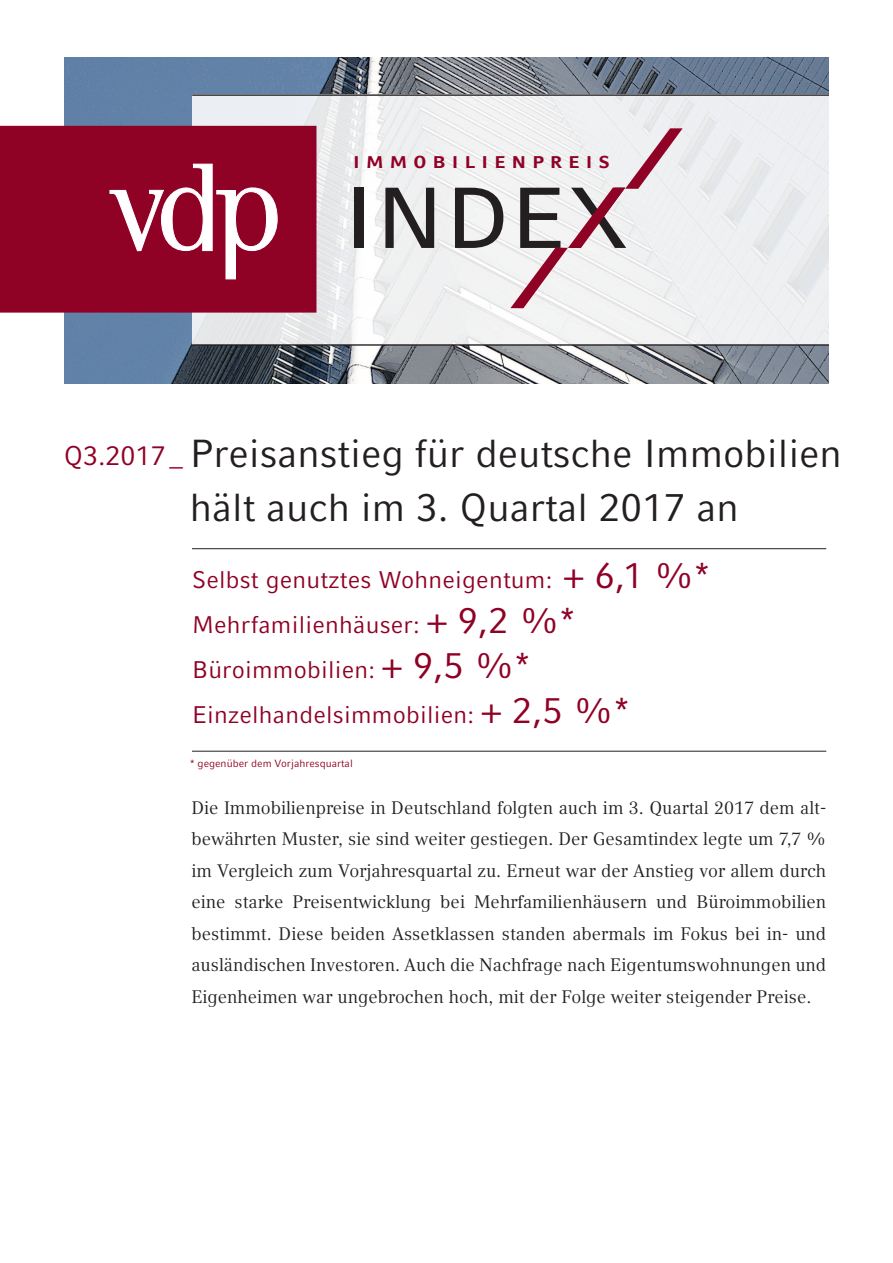
<style>
.page{position:relative;width:893px;height:1263px;background:#fff}
.page>*{position:absolute;margin:0;border:0;box-sizing:border-box;transform-origin:0 0}
.t1{font:116.1px "Compatil Fact LT Regular SC";letter-spacing:-.025em;color:#231f20}
.t2{font:39px/54px "Compatil Fact LT";color:#231f20}
.t3{font:27px "Compatil Fact LT";color:#900126}
.t4{font:24px/45px "Compatil Fact LT";letter-spacing:.01em;color:#900126}
.t5{font:22.35px "Compatil Fact LT Alt Two Bold SC";letter-spacing:.25em;color:#900126}
.t6{font:18px/31.5px "Compatil Text LT";color:#231f20;text-align:justify}
.t7{font:10.5px "Compatil Fact LT";color:#900126}
.s1{font-size:36px}
</style>
<div class="page">
<img style="left:65px;top:57px;width:764px;height:326px">
<svg style="left:192px;top:94px;width:637px;height:251px;fill:#eef0f1"></svg>
<hr style="left:192px;top:548px;width:634px;height:1px;background:#231f20">
<hr style="left:192px;top:751px;width:634px;height:1px;background:#231f20">
<div style="left:0;top:126px;width:316px;height:187px;background:#900126"></div>
<svg style="left:110px;top:164px;width:167px;height:115px"></svg>
<div style="left:172px;top:192px;width:31px;height:55px;background:#900126;border-radius:50%"></div>
<div style="left:172px;top:192px;width:31px;height:55px;border:1px solid #fff;border-radius:50%"></div>
<div style="left:235px;top:192px;width:32px;height:55px;background:#900126;border-radius:50%"></div>
<div style="left:235px;top:192px;width:32px;height:55px;border:1px solid #fff;border-radius:50%"></div>
<hr style="left:192px;top:344px;width:636px;height:2px;background:#231f20">
<hr style="left:192px;top:94px;width:636px;height:2px;background:#231f20">
<svg style="left:510px;top:128px;width:173px;height:180px"></svg>
<p class="t5" style="left:353px;top:147px;width:259px">immobilienpreis</p>
<h1 class="t1" style="left:340px;top:140px;width:293px">index</h1>
<h3 class="t3" style="left:64px;top:439px;width:121px">Q3.2017 _</h3>
<h2 class="t2" style="left:190px;top:426px;width:654px">Preisanstieg für deutsche Immobilien hält auch im 3. Quartal 2017 an</h2>
<h3 class="t4" style="left:192px;top:557px;width:519px">Selbst genutztes Wohneigentum: <span class="s1">+ 6,1 %*<br></span>Mehrfamilienhäuser: <span class="s1">+ 9,2 %*<br></span>Büroimmobilien: <span class="s1">+ 9,5 %*<br></span>Einzelhandelsimmobilien: <span class="s1">+ 2,5 %*</span></h3>
<p class="t7" style="left:190px;top:757px;width:164px">* gegenüber dem Vorjahresquartal</p>
<p class="t6" style="left:191px;top:792px;width:636px">Die Immobilienpreise in Deutschland folgten auch im 3. Quartal 2017 dem alt&shy;bewährten Muster, sie sind weiter gestiegen. Der Gesamtindex legte um 7,7 % im Vergleich zum Vorjahresquartal zu. Erneut war der Anstieg vor allem durch eine starke Preisentwicklung bei Mehrfamilienhäusern und Büroimmobilien bestimmt. Diese beiden Assetklassen standen abermals im Fokus bei in- und ausländischen Investoren. Auch die Nachfrage nach Eigentumswohnungen und Eigenheimen war ungebrochen hoch, mit der Folge weiter steigender Preise.</p>
</div>
